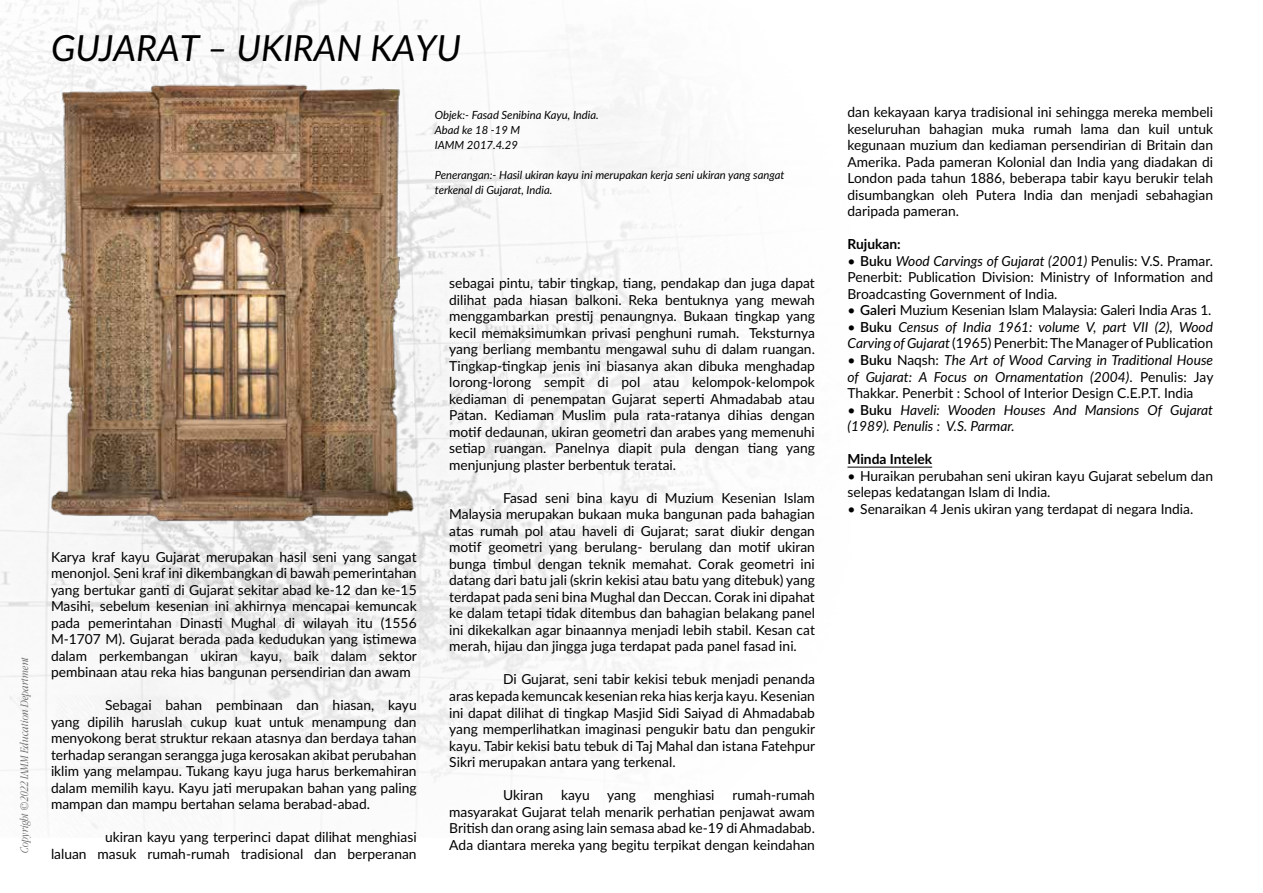
<style>
.page{position:relative;width:1263px;height:893px;background:#fff}
.page>*{position:absolute;margin:0;border:0;box-sizing:border-box;transform-origin:0 0}
.t1{font:italic 36px "Lato";color:#000}
.t2{font:13.8px/16.5px "Lato";color:#000;text-align:justify}
.t3{font:italic 13.8px/16.5px "Lato";color:#000}
.t4{font:700 13.8px "Lato";color:#000}
.t5{font:italic 12px "Garamond Narrow";color:#636466}
.t6{font:italic 11.25px/15px "Lato";color:#000}
.s1{font-weight:600}
.s2{font-style:italic}
.s3{font-style:normal}
.s4{font-weight:600;font-style:normal}
</style>
<div class="page">
<img style="left:0;top:0;width:850px;height:837px">
<hr style="left:847px;top:467px;width:85px;height:1px;background:#000">
<img style="left:44px;top:76px;width:371px;height:456px">
<h1 class="t1" style="left:51px;top:22px;width:412px">GUJARAT – UKIRAN KAYU</h1>
<p class="t6" style="left:435px;top:107px;width:166px">Objek:- Fasad Senibina Kayu, India.<br>Abad ke 18 -19 M<br>IAMM 2017.4.29</p>
<p class="t6" style="left:435px;top:167px;width:351px">Penerangan:- Hasil ukiran kayu ini merupakan kerja seni ukiran yang sangat terkenal di Gujarat, India.</p>
<p class="t5" style="left:19px;top:853px;width:198px;rotate:-90deg">Copyright ©2022 IAMM Education Department</p>
<p class="t2" style="left:51px;top:548px;width:367px">Karya kraf kayu Gujarat merupakan hasil seni yang sangat menonjol. Seni kraf ini dikembangkan di bawah pemerintahan yang bertukar ganti di Gujarat sekitar abad ke-12 dan ke-15<br>Masihi, sebelum kesenian ini akhirnya mencapai kemuncak pada pemerintahan Dinasti Mughal di wilayah itu (1556<br>M-1707 M). Gujarat berada pada kedudukan yang istimewa dalam perkembangan ukiran kayu, baik dalam sektor pembinaan atau reka hias bangunan persendirian dan awam</p>
<p class="t2" style="left:51px;top:697px;width:367px;text-indent:54px">Sebagai bahan pembinaan dan hiasan, kayu yang dipilih haruslah cukup kuat untuk menampung dan menyokong berat struktur rekaan atasnya dan berdaya tahan terhadap serangan serangga juga kerosakan akibat perubahan iklim yang melampau. Tukang kayu juga harus berkemahiran dalam memilih kayu. Kayu jati merupakan bahan yang paling mampan dan mampu bertahan selama berabad-abad.</p>
<p class="t2" style="left:51px;top:829px;width:367px;text-align:right">ukiran kayu yang terperinci dapat dilihat menghiasi<br>laluan masuk rumah-rumah tradisional dan berperanan</p>
<p class="t2" style="left:449px;top:274px;width:367px">sebagai pintu, tabir tingkap, tiang, pendakap dan juga dapat dilihat pada hiasan balkoni. Reka bentuknya yang mewah menggambarkan prestij penaungnya. Bukaan tingkap yang kecil memaksimumkan privasi penghuni rumah. Teksturnya yang berliang membantu mengawal suhu di dalam ruangan.<br>Tingkap-tingkap jenis ini biasanya akan dibuka menghadap lorong-lorong sempit di pol atau kelompok-kelompok kediaman di penempatan Gujarat seperti Ahmadabab atau Patan. Kediaman Muslim pula rata-ratanya dihias dengan motif dedaunan, ukiran geometri dan arabes yang memenuhi setiap ruangan. Panelnya diapit pula dengan tiang yang menjunjung plaster berbentuk teratai.</p>
<p class="t2" style="left:449px;top:489px;width:367px;text-indent:54px">Fasad seni bina kayu di Muzium Kesenian Islam Malaysia merupakan bukaan muka bangunan pada bahagian atas rumah pol atau haveli di Gujarat; sarat diukir dengan motif geometri yang berulang- berulang dan motif ukiran bunga timbul dengan teknik memahat. Corak geometri ini datang dari batu jali (skrin kekisi atau batu yang ditebuk) yang terdapat pada seni bina Mughal dan Deccan. Corak ini dipahat ke dalam tetapi tidak ditembus dan bahagian belakang panel ini dikekalkan agar binaannya menjadi lebih stabil. Kesan cat merah, hijau dan jingga juga terdapat pada panel fasad ini.</p>
<p class="t2" style="left:449px;top:671px;width:367px;text-indent:54px">Di Gujarat, seni tabir kekisi tebuk menjadi penanda aras kepada kemuncak kesenian reka hias kerja kayu. Kesenian ini dapat dilihat di tingkap Masjid Sidi Saiyad di Ahmadabab yang memperlihatkan imaginasi pengukir batu dan pengukir kayu. Tabir kekisi batu tebuk di Taj Mahal dan istana Fatehpur Sikri merupakan antara yang terkenal.</p>
<p class="t2" style="left:503px;top:786px;width:41px">Ukiran</p>
<p class="t2" style="left:561px;top:786px;width:30px">kayu</p>
<p class="t2" style="left:607px;top:786px;width:30px">yang</p>
<p class="t2" style="left:654px;top:786px;width:62px">menghiasi</p>
<p class="t2" style="left:449px;top:786px;width:367px;text-indent:283px">rumah-rumah masyarakat Gujarat telah menarik perhatian penjawat awam British dan orang asing lain semasa abad ke-19 di Ahmadabab.<br>Ada diantara mereka yang begitu terpikat dengan keindahan</p>
<p class="t2" style="left:847px;top:104px;width:367px">dan kekayaan karya tradisional ini sehingga mereka membeli keseluruhan bahagian muka rumah lama dan kuil untuk kegunaan muzium dan kediaman persendirian di Britain dan Amerika. Pada pameran Kolonial dan India yang diadakan di London pada tahun 1886, beberapa tabir kayu berukir telah disumbangkan oleh Putera India dan menjadi sebahagian daripada pameran.</p>
<p class="t4" style="left:847px;top:234px;width:55px">Rujukan:</p>
<p class="t2" style="left:847px;top:252px;width:367px">• <span class="s1">Buku</span> <span class="s2">Wood Carvings of Gujarat (2001)</span> Penulis: V.S. Pramar.<br>Penerbit: Publication Division: Ministry of Information and Broadcasting Government of India.</p>
<p class="t2" style="left:847px;top:302px;width:365px">• <span class="s1">Galeri</span> Muzium Kesenian Islam Malaysia: Galeri India Aras 1.</p>
<p class="t3" style="left:847px;top:318px;width:367px"><span class="s3">•</span> <span class="s4">Buku</span> Census of India 1961: volume V, part VII (2), Wood<br>Carving of Gujarat <span class="s3">(1965) Penerbit: The Manager of Publication</span></p>
<p class="t3" style="left:847px;top:351px;width:367px;text-align:justify"><span class="s3">•</span> <span class="s4">Buku</span> <span class="s3">Naqsh:</span> The Art of Wood Carving in Traditional House of Gujarat: A Focus on Ornamentation (2004)<span class="s3">. Penulis: Jay Thakkar. Penerbit : School of Interior Design C.E.P.T. India</span></p>
<p class="t3" style="left:847px;top:401px;width:367px"><span class="s3">•</span> <span class="s4">Buku</span> Haveli: Wooden Houses And Mansions Of Gujarat (1989). Penulis : V.S. Parmar.</p>
<p class="t4" style="left:847px;top:449px;width:86px">Minda Intelek</p>
<p class="t2" style="left:847px;top:467px;width:367px">• Huraikan perubahan seni ukiran kayu Gujarat sebelum dan selepas kedatangan Islam di India.</p>
<p class="t2" style="left:847px;top:500px;width:347px">• Senaraikan 4 Jenis ukiran yang terdapat di negara India.</p>
</div>
